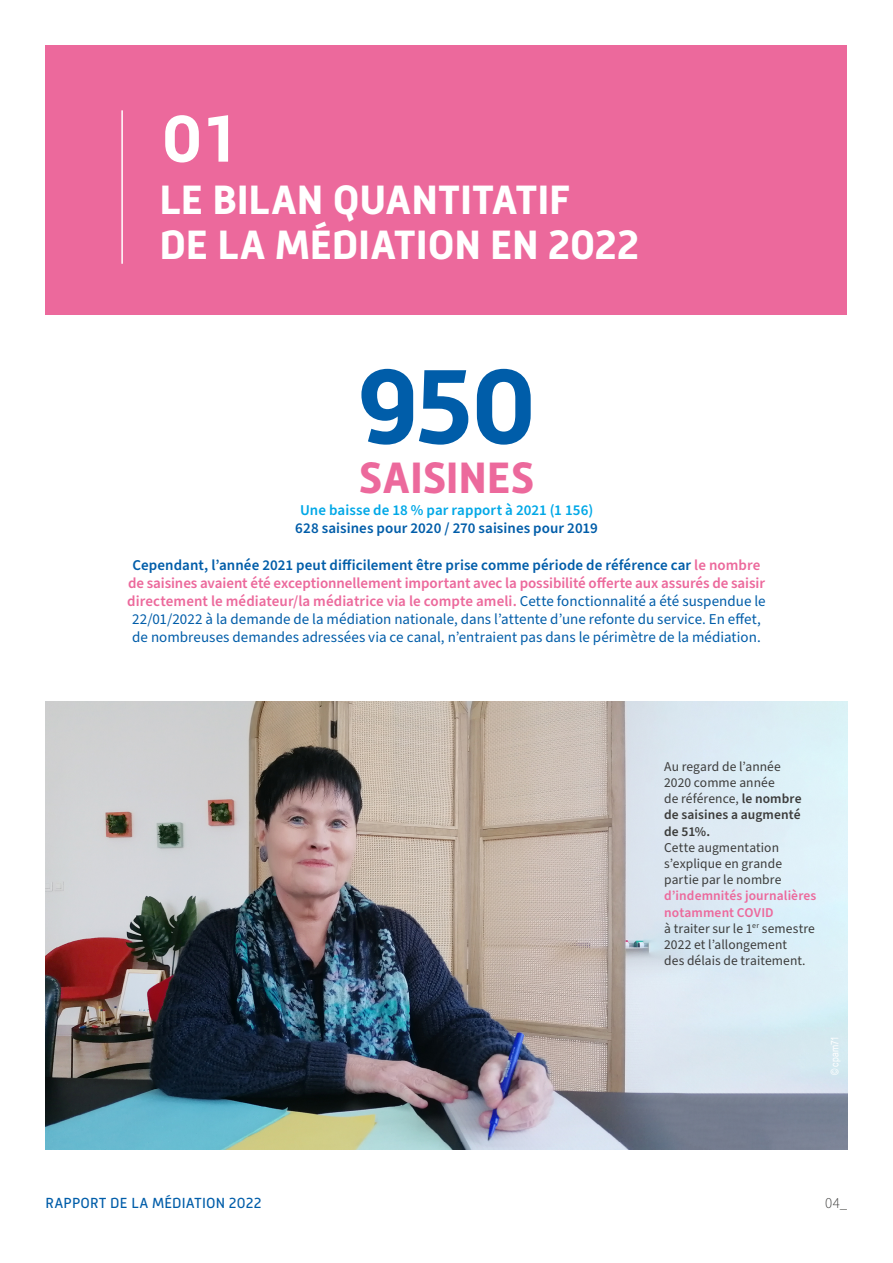
<style>
.page{position:relative;width:893px;height:1263px;background:#fff}
.page>*{position:absolute;margin:0;border:0;box-sizing:border-box;transform-origin:0 0}
.t1{font:700 108px "Mic 32 New";color:#005da9}
.t2{font:700 67.5px "Mic 32 New";color:#fff}
.t3{font:700 45px "Mic 32 New";letter-spacing:-.005em;color:#ec699c}
.t4{font:700 42px/45px "Mic 32 New";letter-spacing:-.005em;color:#fff}
.t5{font:15px/18px "Source Sans Pro";letter-spacing:.005em;color:#005da9;text-align:center}
.t6{font:600 15px "Source Sans Pro";letter-spacing:.005em;color:#005da9}
.t7{font:600 15px "Source Sans Pro";letter-spacing:.005em;color:#00a8e7}
.t8{font:15px "Mic 32 New";letter-spacing:.01em;color:#005da9}
.t9{font:300 15px "Source Sans Pro";color:#3c3c3b}
.t10{font:13.5px/16.2px "Source Sans Pro";letter-spacing:.005em;color:#3c3c3b}
.t11{font:10.5px "Arial Narrow";letter-spacing:.015em;color:#fff}
.s1{font-weight:600}
.s2{font-weight:600;color:#ec699c}
</style>
<div class="page">
<div style="left:45px;top:45px;width:802px;height:270px;background:#ec699c"></div>
<hr style="left:121px;top:110px;width:2px;height:154px;background:#fff">
<img style="left:45px;top:702px;width:802px;height:447px">
<h2 class="t2" style="left:162px;top:100px;width:73px">01</h2>
<h3 class="t4" style="left:159px;top:177px;width:481px">LE BILAN QUANTITATIF<br>DE LA MÉDIATION EN 2022</h3>
<h1 class="t1" style="left:357px;top:344px;width:180px">950</h1>
<h3 class="t3" style="left:359px;top:451px;width:177px">SAISINES</h3>
<p class="t7" style="left:300px;top:500px;width:295px">Une baisse de 18 % par rapport à 2021 (1 156)</p>
<p class="t6" style="left:295px;top:518px;width:304px">628 saisines pour 2020 / 270 saisines pour 2019</p>
<p class="t5" style="left:127px;top:557px;width:640px"><span class="s1">Cependant, l’année 2021 peut difficilement être prise comme période de référence car</span> <span class="s2">le nombre de saisines avaient été exceptionnellement important avec la possibilité offerte aux assurés de saisir directement le médiateur/la médiatrice via le compte ameli.</span> Cette fonctionnalité a été suspendue le 22/01/2022 à la demande de la médiation nationale, dans l’attente d’une refonte du service. En effet, de nombreuses demandes adressées via ce canal, n’entraient pas dans le périmètre de la médiation.</p>
<p class="t10" style="left:664px;top:759px;width:139px">Au regard de l’année<br>2020 comme année<br>de référence, <span class="s1">le nombre de saisines a augmenté de 51%.</span></p>
<p class="t10" style="left:664px;top:840px;width:119px">Cette augmentation s’explique en grande partie par le nombre</p>
<p class="t10" style="left:664px;top:888px;width:154px"><span class="s2">d’indemnités journalières notamment COVID<br></span>à traiter sur le 1<sup>er</sup> semestre<br>2022 et l’allongement<br>des délais de traitement.</p>
<p class="t11" style="left:827px;top:1075px;width:41px;rotate:-90deg">© cpam71</p>
<p class="t8" style="left:45px;top:1194px;width:218px">RAPPORT DE LA MÉDIATION 2022</p>
<p class="t9" style="left:825px;top:1193px;width:24px">04_</p>
</div>
